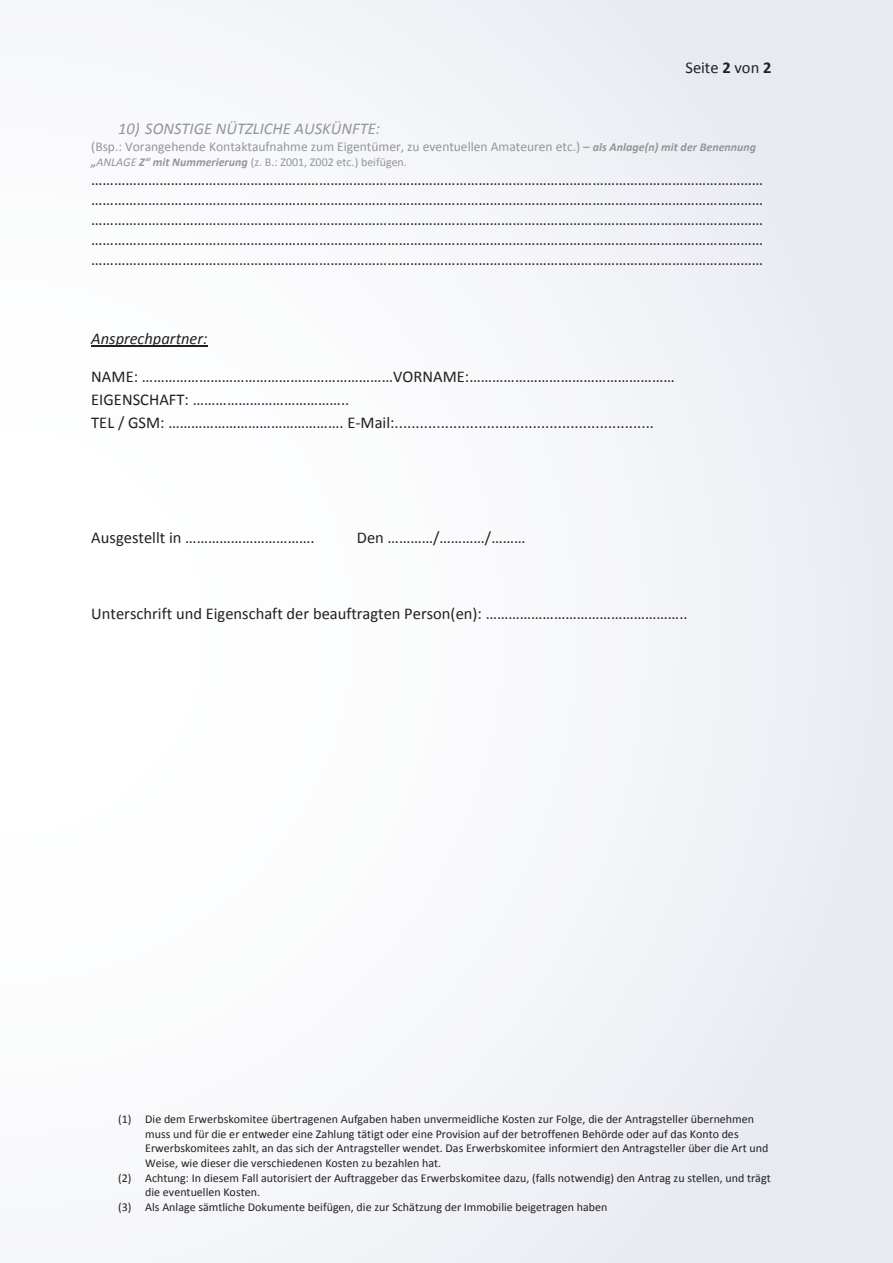
<style>
.page{position:relative;width:893px;height:1263px;background:#fff}
.page>*{position:absolute;margin:0;border:0;box-sizing:border-box;transform-origin:0 0}
.t1{font:16.5px/20.1px "Calibri";color:#231f20;text-align:justify}
.t2{font:italic 16.5px "Calibri";color:#939598}
.t3{font:italic 16.5px "Calibri";color:#231f20}
.t4{font:13.5px "Calibri";color:#939598}
.t5{font:12px "Calibri";color:#231f20}
.t6{font:12px "Calibri";color:#939598}
.s1{font-weight:700}
.s2{font-weight:700;font-style:italic;font-size:12px}
.s3{font-weight:700;font-style:italic}
.s4{font-style:italic}
</style>
<div class="page">
<div style="left:0;top:0;width:893px;height:1263px;background:linear-gradient(to right,#fff,#eaecf2)"></div>
<hr style="left:91px;top:346px;width:117px;height:1px;background:#231f20">
<p class="t1" style="left:685px;top:58px;width:87px">Seite <span class="s1">2</span> von <span class="s1">2</span></p>
<p class="t2" style="left:118px;top:117px;width:263px">10) SONSTIGE NÜTZLICHE AUSKÜNFTE:</p>
<p class="t4" style="left:91px;top:138px;width:666px">(Bsp.: Vorangehende Kontaktaufnahme zum Eigentümer, zu eventuellen Amateuren etc.) – <span class="s2">als Anlage(n) mit der Benennung</span></p>
<p class="t6" style="left:91px;top:154px;width:317px"><span class="s3">„</span><span class="s4">ANLAGE</span> <span class="s3">Z“ mit Nummerierung</span> (z. B.: Z001, Z002 etc.) beifügen.</p>
<p class="t1" style="left:91px;top:169px;width:673px">…………………………………………………………………………………………………………………………………………………………… …………………………………………………………………………………………………………………………………………………………… …………………………………………………………………………………………………………………………………………………………… …………………………………………………………………………………………………………………………………………………………… ……………………………………………………………………………………………………………………………………………………………</p>
<p class="t3" style="left:91px;top:327px;width:118px">Ansprechpartner:</p>
<p class="t1" style="left:91px;top:365px;width:585px;line-height:23.1px;text-align:left">NAME: …………………………………………………………VORNAME:………………………………………………<br>EIGENSCHAFT: …………………………………..<br>TEL / GSM: ………………………………………. E-Mail:..............................................................</p>
<p class="t1" style="left:91px;top:527px;width:225px">Ausgestellt in …………………………….</p>
<p class="t1" style="left:357px;top:527px;width:170px">Den …………/…………/………</p>
<p class="t1" style="left:91px;top:604px;width:598px">Unterschrift und Eigenschaft der beauftragten Person(en): ……………………………………………..</p>
<p class="t5" style="left:118px;top:1111px;width:637px">(1) Die dem Erwerbskomitee übertragenen Aufgaben haben unvermeidliche Kosten zur Folge, die der Antragsteller übernehmen</p>
<p class="t5" style="left:145px;top:1126px;width:595px">muss und für die er entweder eine Zahlung tätigt oder eine Provision auf der betroffenen Behörde oder auf das Konto des</p>
<p class="t5" style="left:145px;top:1141px;width:624px">Erwerbskomitees zahlt, an das sich der Antragsteller wendet. Das Erwerbskomitee informiert den Antragsteller über die Art und</p>
<p class="t5" style="left:145px;top:1155px;width:297px">Weise, wie dieser die verschiedenen Kosten zu bezahlen hat.</p>
<p class="t5" style="left:118px;top:1170px;width:654px">(2) Achtung: In diesem Fall autorisiert der Auftraggeber das Erwerbskomitee dazu, (falls notwendig) den Antrag zu stellen, und trägt</p>
<p class="t5" style="left:145px;top:1184px;width:116px">die eventuellen Kosten.</p>
<p class="t5" style="left:118px;top:1199px;width:491px">(3) Als Anlage sämtliche Dokumente beifügen, die zur Schätzung der Immobilie beigetragen haben</p>
</div>
